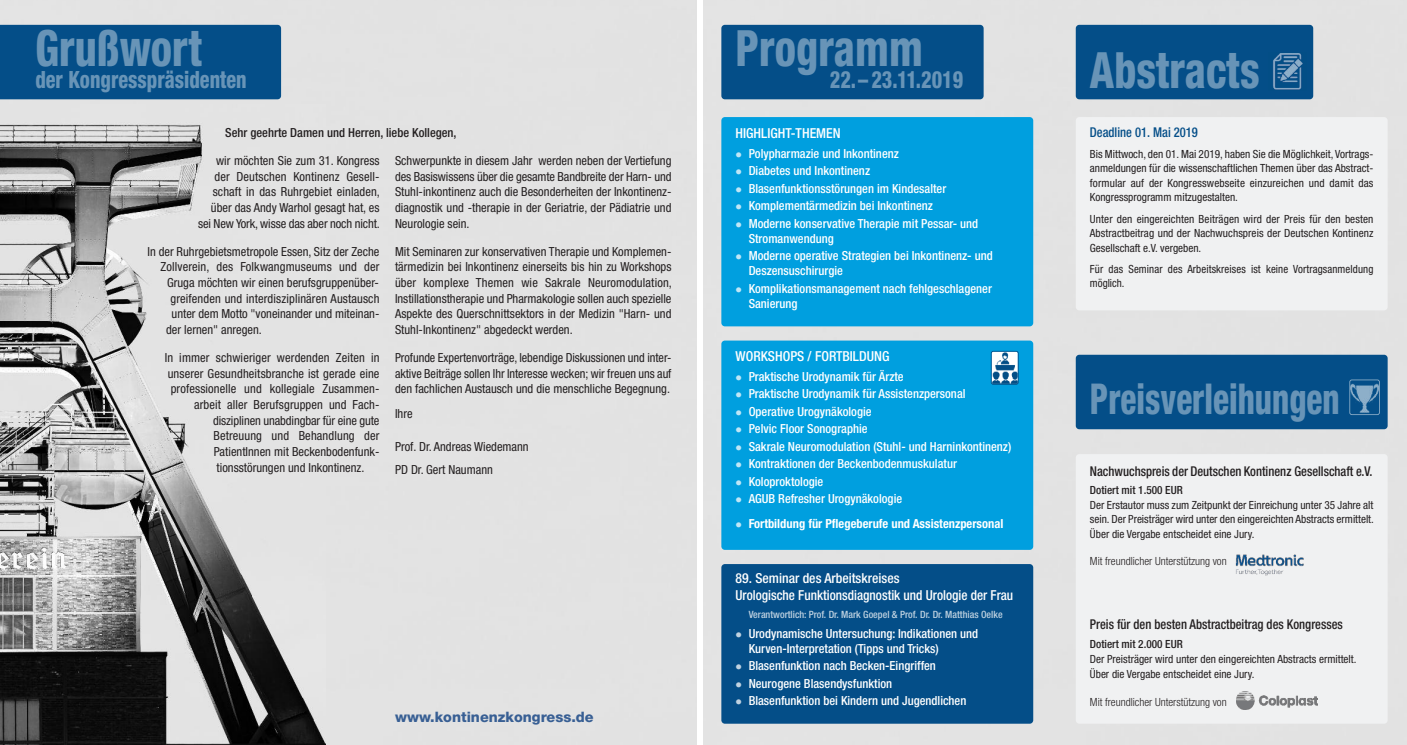
<style>
.page{position:relative;width:1407px;height:745px;background:#fff}
.page>*{position:absolute;margin:0;border:0;box-sizing:border-box;transform-origin:0 0}
.t1{font:800 condensed 50px "Helvetica Neue LT";color:rgb(255 255 255/.4);scale:.85 1}
.t2{font:800 condensed 42.5px "Helvetica Neue LT";color:rgb(255 255 255/.4);scale:.78 1}
.t3{font:800 condensed 23.75px "Helvetica Neue LT";color:rgb(255 255 255/.4);scale:.85 1}
.t4{font:800 14.38px "Helvetica Neue LT";color:#385f94}
.t5{font:500 condensed 13.75px/17.5px "Helvetica Neue LT";color:#fff}
.t6{font:500 condensed 13.5px "Helvetica Neue LT";color:#231f20;scale:.93 1}
.t7{font:500 condensed 13.5px "Helvetica Neue LT";color:#044e88;scale:.93 1}
.t8{font:condensed 12.5px/15.6px "Helvetica Neue LT";color:#231f20;text-align:justify}
.t9{font:500 condensed 12.5px/15px "Helvetica Neue LT";color:#fff}
.t10{font:700 condensed 12.5px "Helvetica Neue LT";color:#fff}
.t11{font:500 condensed 12.5px "Helvetica Neue LT";color:#231f20}
.t12{font:condensed 11.25px/14.4px "Helvetica Neue LT";color:#231f20;text-align:justify}
.t13{font:300 condensed 11.25px "Helvetica Neue LT";color:#231f20}
.t14{font:500 condensed 11.25px "Helvetica Neue LT";color:#231f20}
.t15{font:500 condensed 10px "Helvetica Neue LT";color:rgb(255 255 255/.75)}
.s1{color:rgb(255 255 255/.75)}
</style>
<div class="page">
<div style="left:703px;top:0;width:703px;height:744px;background:#e3e3e3"></div>
<img style="left:0;top:104px;width:326px;height:640px">
<div style="left:721px;top:117px;width:312px;height:209px;background:#009fdf;border-radius:4px"></div>
<div style="left:721px;top:563px;width:312px;height:160px;background:#044e88;border-radius:4px"></div>
<div style="left:1076px;top:117px;width:311px;height:193px;background:#f0f1f2;border-radius:4px"></div>
<div style="left:721px;top:340px;width:312px;height:209px;background:#009fdf;border-radius:4px"></div>
<div style="left:1076px;top:454px;width:311px;height:269px;background:#f0f1f2;border-radius:4px"></div>
<img style="left:1235px;top:554px;width:69px;height:22px">
<img style="left:1236px;top:691px;width:81px;height:18px">
<svg style="left:991px;top:350px;width:27px;height:34px"></svg>
<div style="left:0;top:25px;width:281px;height:74px;background:#044e88"></div>
<div style="left:721px;top:25px;width:262px;height:74px;background:#044e88;border-radius:4px"></div>
<div style="left:1076px;top:25px;width:237px;height:74px;background:#044e88;border-radius:4px"></div>
<div style="left:1076px;top:354px;width:311px;height:75px;background:#044e88;border-radius:4px"></div>
<img style="left:1273px;top:53px;width:30px;height:37px">
<svg style="left:1349px;top:379px;width:31px;height:36px"></svg>
<h1 class="t1" style="left:35px;top:30px;width:198px">Grußwort</h1>
<h3 class="t3" style="left:35px;top:71px;width:250px">der Kongresspräsidenten</h3>
<p class="t11" style="left:225px;top:128px;width:233px">Sehr geehrte Damen und Herren, liebe Kollegen,</p>
<p class="t8" style="left:198px;top:154px;width:183px;text-align:right">wir möchten Sie zum 31. Kongress<br>der Deutschen Kontinenz Gesell&shy;schaft in das Ruhrgebiet einladen, über das Andy Warhol gesagt hat, es sei New York, wisse das aber noch nicht.</p>
<p class="t8" style="left:148px;top:244px;width:233px">In der Ruhrgebietsmetropole Essen, Sitz der Zeche</p>
<p class="t8" style="left:161px;top:260px;width:220px">Zollverein, des Folkwangmuseums und der</p>
<p class="t8" style="left:167px;top:276px;width:213px">Gruga möchten wir einen berufsgruppenüber-</p>
<p class="t8" style="left:170px;top:291px;width:210px">greifenden und interdisziplinären Austausch</p>
<p class="t8" style="left:172px;top:307px;width:209px">unter dem Motto "voneinander und miteinan-</p>
<p class="t8" style="left:166px;top:322px;width:97px">der lernen" anregen.</p>
<p class="t8" style="left:165px;top:351px;width:216px">In immer schwieriger werdenden Zeiten in</p>
<p class="t8" style="left:168px;top:366px;width:213px">unserer Gesundheitsbranche ist gerade eine</p>
<p class="t8" style="left:171px;top:382px;width:210px">professionelle und kollegiale Zusammen-</p>
<p class="t8" style="left:194px;top:397px;width:187px">arbeit aller Berufsgruppen und Fach-</p>
<p class="t8" style="left:213px;top:413px;width:168px">disziplinen unabdingbar für eine gute</p>
<p class="t8" style="left:213px;top:429px;width:168px">Betreuung und Behandlung der</p>
<p class="t8" style="left:214px;top:444px;width:167px">PatientInnen mit Beckenbodenfunk-</p>
<p class="t8" style="left:217px;top:460px;width:149px">tionsstörungen und Inkontinenz.</p>
<p class="t8" style="left:395px;top:154px;width:278px">Schwerpunkte in diesem Jahr werden neben der Vertiefung des Basiswissens über die gesamte Bandbreite der Harn- und Stuhl-inkontinenz auch die Besonderheiten der Inkontinenz&shy;diagnostik und -therapie in der Geriatrie, der Pädiatrie und Neurologie sein.</p>
<p class="t8" style="left:395px;top:244px;width:278px">Mit Seminaren zur konservativen Therapie und Komplemen&shy;tärmedizin bei Inkontinenz einerseits bis hin zu Workshops über komplexe Themen wie Sakrale Neuromodulation, Instillationstherapie und Pharmakologie sollen auch spezielle Aspekte des Querschnittsektors in der Medizin "Harn- und Stuhl-Inkontinenz" abgedeckt werden.</p>
<p class="t8" style="left:395px;top:351px;width:278px">Profunde Expertenvorträge, lebendige Diskussionen und inter&shy;aktive Beiträge sollen Ihr Interesse wecken; wir freuen uns auf den fachlichen Austausch und die menschliche Begegnung.</p>
<p class="t8" style="left:395px;top:407px;width:19px">Ihre</p>
<p class="t8" style="left:395px;top:436px;width:135px;line-height:22.5px">Prof. Dr. Andreas Wiedemann<br>PD Dr. Gert Naumann</p>
<p class="t4" style="left:395px;top:710px;width:200px">www.kontinenzkongress.de</p>
<h1 class="t1" style="left:735px;top:30px;width:222px">Programm</h1>
<h3 class="t3" style="left:830px;top:71px;width:158px">22.– 23.11.2019</h3>
<p class="t5" style="left:735px;top:125px;width:107px">HIGHLIGHT-THEMEN</p>
<p class="t9" style="left:735px;top:147px;width:165px"><span class="s1">●</span> Polypharmazie und Inkontinenz</p>
<p class="t9" style="left:735px;top:164px;width:136px"><span class="s1">●</span> Diabetes und Inkontinenz</p>
<p class="t9" style="left:735px;top:182px;width:212px"><span class="s1">●</span> Blasenfunktionsstörungen im Kindesalter</p>
<p class="t9" style="left:735px;top:199px;width:199px"><span class="s1">●</span> Komplementärmedizin bei Inkontinenz</p>
<p class="t9" style="left:749px;top:217px;width:231px;text-indent:-13px"><span class="s1">●</span> Moderne konservative Therapie mit Pessar- und<br>Stromanwendung</p>
<p class="t9" style="left:749px;top:249px;width:246px;text-indent:-13px"><span class="s1">●</span> Moderne operative Strategien bei Inkontinenz- und<br>Deszensuschirurgie</p>
<p class="t9" style="left:749px;top:282px;width:245px;text-indent:-13px"><span class="s1">●</span> Komplikationsmanagement nach fehlgeschlagener<br>Sanierung</p>
<p class="t5" style="left:735px;top:348px;width:155px">WORKSHOPS / FORTBILDUNG</p>
<p class="t9" style="left:735px;top:369px;width:170px"><span class="s1">●</span> Praktische Urodynamik für Ärzte</p>
<p class="t9" style="left:735px;top:387px;width:231px"><span class="s1">●</span> Praktische Urodynamik für Assistenzpersonal</p>
<p class="t9" style="left:735px;top:404px;width:138px"><span class="s1">●</span> Operative Urogynäkologie</p>
<p class="t9" style="left:735px;top:422px;width:134px"><span class="s1">●</span> Pelvic Floor Sonographie</p>
<p class="t9" style="left:735px;top:439px;width:277px"><span class="s1">●</span> Sakrale Neuromodulation (Stuhl- und Harninkontinenz)</p>
<p class="t9" style="left:735px;top:457px;width:223px"><span class="s1">●</span> Kontraktionen der Beckenbodenmuskulatur</p>
<p class="t9" style="left:735px;top:474px;width:89px"><span class="s1">●</span> Koloproktologie</p>
<p class="t9" style="left:735px;top:492px;width:168px"><span class="s1">●</span> AGUB Refresher Urogynäkologie</p>
<p class="t10" style="left:735px;top:519px;width:269px"><span class="s1">●</span> Fortbildung für Pflegeberufe und Assistenzpersonal</p>
<p class="t5" style="left:735px;top:570px;width:279px">89. Seminar des Arbeitskreises<br>Urologische Funktionsdiagnostik und Urologie der Frau</p>
<p class="t15" style="left:749px;top:610px;width:255px">Verantwortlich: Prof. Dr. Mark Goepel &amp; Prof. Dr. Dr. Matthias Oelke</p>
<p class="t9" style="left:749px;top:626px;width:231px;text-indent:-13px"><span class="s1">●</span> Urodynamische Untersuchung: Indikationen und<br>Kurven-Interpretation (Tipps und Tricks)</p>
<p class="t9" style="left:735px;top:659px;width:202px"><span class="s1">●</span> Blasenfunktion nach Becken-Eingriffen</p>
<p class="t9" style="left:735px;top:676px;width:158px"><span class="s1">●</span> Neurogene Blasendysfunktion</p>
<p class="t9" style="left:735px;top:694px;width:232px"><span class="s1">●</span> Blasenfunktion bei Kindern und Jugendlichen</p>
<h1 class="t1" style="left:1090px;top:52px;width:201px">Abstracts</h1>
<p class="t7" style="left:1090px;top:128px;width:118px">Deadline 01. Mai 2019</p>
<p class="t12" style="left:1090px;top:148px;width:285px">Bis Mittwoch, den 01. Mai 2019, haben Sie die Möglichkeit, Vortrags&shy;anmeldungen für die wissenschaftlichen Themen über das Abstract&shy;formular auf der Kongresswebseite einzureichen und damit das Kongressprogramm mitzugestalten.</p>
<p class="t12" style="left:1090px;top:213px;width:285px">Unter den eingereichten Beiträgen wird der Preis für den besten Abstractbeitrag und der Nachwuchspreis der Deutschen Kontinenz Gesellschaft e.V. vergeben.</p>
<p class="t12" style="left:1090px;top:262px;width:285px">Für das Seminar des Arbeitskreises ist keine Vortragsanmeldung möglich.</p>
<h2 class="t2" style="left:1090px;top:383px;width:322px">Preisverleihungen</h2>
<p class="t6" style="left:1090px;top:465px;width:305px">Nachwuchspreis der Deutschen Kontinenz Gesellschaft e.V.</p>
<p class="t14" style="left:1090px;top:486px;width:94px">Dotiert mit 1.500 EUR</p>
<p class="t12" style="left:1090px;top:498px;width:285px">Der Erstautor muss zum Zeitpunkt der Einreichung unter 35 Jahre alt sein. Der Preisträger wird unter den eingereichten Abstracts ermittelt.<br>Über die Vergabe entscheidet eine Jury.</p>
<p class="t13" style="left:1090px;top:556px;width:138px">Mit freundlicher Unterstützung von</p>
<p class="t6" style="left:1090px;top:619px;width:273px">Preis für den besten Abstractbeitrag des Kongresses</p>
<p class="t14" style="left:1090px;top:639px;width:94px">Dotiert mit 2.000 EUR</p>
<p class="t12" style="left:1090px;top:652px;width:268px;line-height:15px">Der Preisträger wird unter den eingereichten Abstracts ermittelt.<br>Über die Vergabe entscheidet eine Jury.</p>
<p class="t13" style="left:1090px;top:697px;width:138px">Mit freundlicher Unterstützung von</p>
</div>
